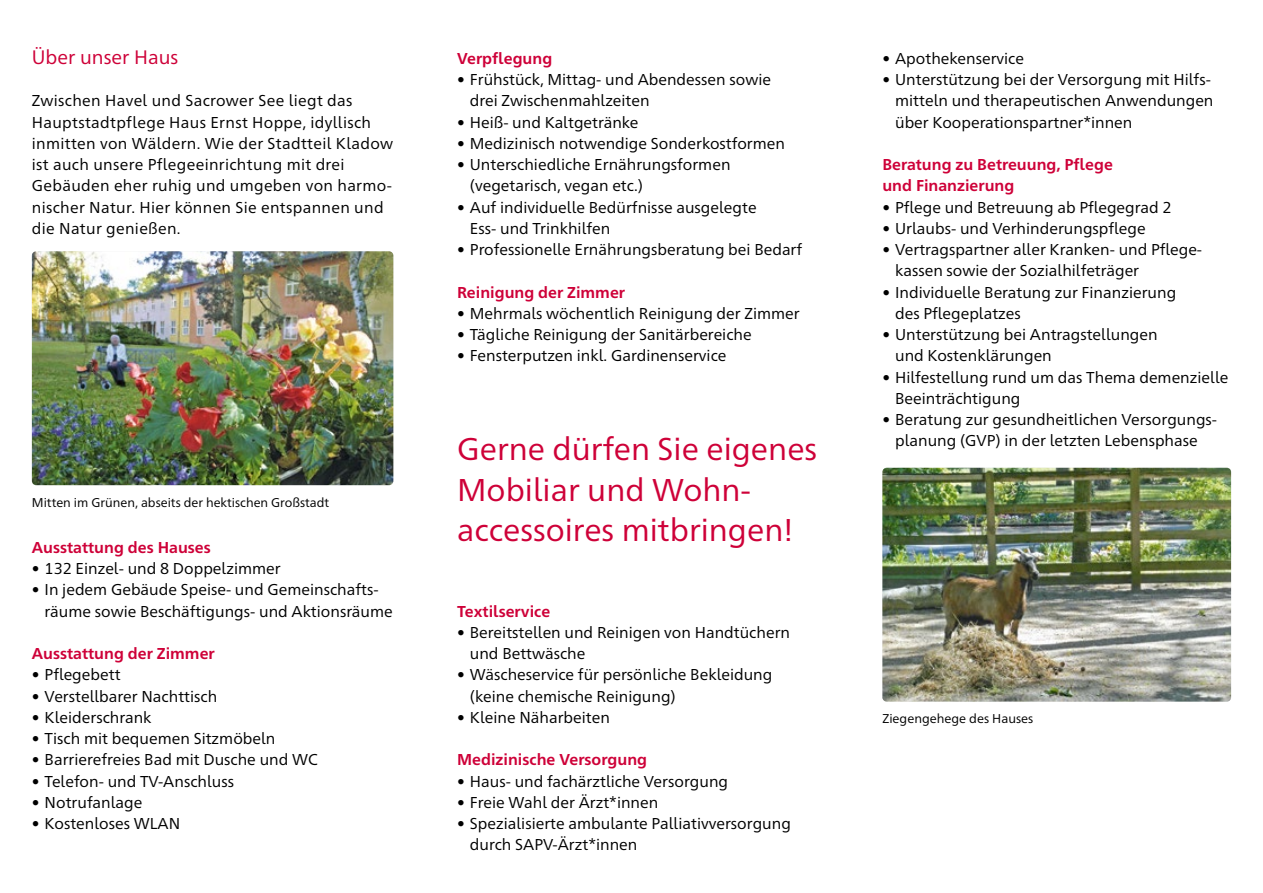
<style>
.page{position:relative;width:1263px;height:893px;background:#fff}
.page>*{position:absolute;margin:0;border:0;box-sizing:border-box;transform-origin:0 0}
.Headline_Ebene_1_Bol{font:31.5px/40.5px "Frutiger Neue 1450 Pro";color:#ce0138}
.Headline_Ebene_2_rot{font:19.5px "Frutiger Neue 1450 Pro";color:#ce0138}
.Fließtext{font:15.75px/21.3px "Frutiger Neue 1450 Pro";color:#000}
.Fließtext-2{font:15.75px/21.3px "Frutiger Neue 1450 Pro";letter-spacing:.02em;color:#000}
.Zwischenüberschrift{font:700 15.75px/21.3px "Frutiger Neue 1450 Pro";color:#ce0138}
.Bildunterschrift{font:12.75px "Frutiger Neue 1450 Pro";color:#000}
</style>
<div class="page">
<img style="left:882px;top:468px;width:349px;height:234px">
<img style="left:32px;top:251px;width:361px;height:234px">
<p class="Headline_Ebene_2_rot" style="left:32px;top:43px;width:148px">Über unser Haus</p>
<p class="Fließtext-2" style="left:32px;top:89px;width:363px">Zwischen Havel und Sacrower See liegt das Hauptstadtpflege Haus Ernst Hoppe, idyllisch inmitten von Wäldern. Wie der Stadtteil Kladow ist auch unsere Pflegeeinrichtung mit drei Gebäuden eher ruhig und umgeben von harmo&shy;nischer Natur. Hier können Sie entspannen und die Natur genießen.</p>
<p class="Bildunterschrift" style="left:32px;top:493px;width:299px">Mitten im Grünen, abseits der hektischen Großstadt</p>
<p class="Zwischenüberschrift" style="left:32px;top:535px;width:180px">Ausstattung des Hauses</p>
<p class="Fließtext" style="left:32px;top:557px;width:250px">• 132 Einzel- und 8 Doppelzimmer</p>
<p class="Fließtext" style="left:45px;top:578px;width:350px;text-indent:-13px">• In jedem Gebäude Speise- und Gemeinschafts&shy;räume sowie Beschäftigungs- und Aktionsräume</p>
<p class="Zwischenüberschrift" style="left:32px;top:642px;width:184px">Ausstattung der Zimmer</p>
<p class="Fließtext" style="left:32px;top:663px;width:90px">• Pflegebett</p>
<p class="Fließtext" style="left:32px;top:684px;width:187px">• Verstellbarer Nachttisch</p>
<p class="Fließtext" style="left:32px;top:706px;width:121px">• Kleiderschrank</p>
<p class="Fließtext" style="left:32px;top:727px;width:245px">• Tisch mit bequemen Sitzmöbeln</p>
<p class="Fließtext" style="left:32px;top:748px;width:287px">• Barrierefreies Bad mit Dusche und WC</p>
<p class="Fließtext" style="left:32px;top:769px;width:204px">• Telefon- und TV-Anschluss</p>
<p class="Fließtext" style="left:32px;top:791px;width:112px">• Notrufanlage</p>
<p class="Fließtext" style="left:32px;top:812px;width:150px">• Kostenloses WLAN</p>
<p class="Zwischenüberschrift" style="left:457px;top:47px;width:97px">Verpflegung</p>
<p class="Fließtext" style="left:470px;top:68px;width:303px;text-indent:-13px">• Frühstück, Mittag- und Abendessen sowie drei Zwischenmahlzeiten</p>
<p class="Fließtext" style="left:457px;top:110px;width:183px">• Heiß- und Kaltgetränke</p>
<p class="Fließtext" style="left:457px;top:131px;width:329px">• Medizinisch notwendige Sonderkostformen</p>
<p class="Fließtext" style="left:470px;top:153px;width:262px;text-indent:-13px">• Unterschiedliche Ernährungsformen (vegetarisch, vegan etc.)</p>
<p class="Fließtext" style="left:470px;top:195px;width:288px;text-indent:-13px">• Auf individuelle Bedürfnisse ausgelegte<br>Ess- und Trinkhilfen</p>
<p class="Fließtext" style="left:457px;top:238px;width:347px">• Professionelle Ernährungsberatung bei Bedarf</p>
<p class="Zwischenüberschrift" style="left:457px;top:280px;width:169px">Reinigung der Zimmer</p>
<p class="Fließtext" style="left:457px;top:302px;width:344px">• Mehrmals wöchentlich Reinigung der Zimmer</p>
<p class="Fließtext" style="left:457px;top:323px;width:296px">• Tägliche Reinigung der Sanitärbereiche</p>
<p class="Fließtext" style="left:457px;top:344px;width:271px">• Fensterputzen inkl. Gardinenservice</p>
<p class="Headline_Ebene_1_Bol" style="left:457px;top:427px;width:362px">Gerne dürfen Sie eigenes<br>Mobiliar und Wohn&shy;accessoires mitbringen!</p>
<p class="Zwischenüberschrift" style="left:457px;top:599px;width:95px">Textilservice</p>
<p class="Fließtext" style="left:470px;top:620px;width:322px;text-indent:-13px">• Bereitstellen und Reinigen von Handtüchern und Bettwäsche</p>
<p class="Fließtext" style="left:470px;top:663px;width:304px;text-indent:-13px">• Wäscheservice für persönliche Bekleidung (keine chemische Reinigung)</p>
<p class="Fließtext" style="left:457px;top:706px;width:154px">• Kleine Näharbeiten</p>
<p class="Zwischenüberschrift" style="left:457px;top:748px;width:192px">Medizinische Versorgung</p>
<p class="Fließtext" style="left:457px;top:769px;width:272px">• Haus- und fachärztliche Versorgung</p>
<p class="Fließtext" style="left:457px;top:791px;width:203px">• Freie Wahl der Ärzt*innen</p>
<p class="Fließtext" style="left:470px;top:812px;width:322px;text-indent:-13px">• Spezialisierte ambulante Palliativversorgung durch SAPV-Ärzt*innen</p>
<p class="Fließtext" style="left:882px;top:46px;width:143px">• Apothekenservice</p>
<p class="Fließtext" style="left:895px;top:68px;width:320px;text-indent:-13px">• Unterstützung bei der Versorgung mit Hilfs&shy;mitteln und therapeutischen Anwendungen über Kooperationspartner*innen</p>
<p class="Zwischenüberschrift" style="left:882px;top:153px;width:232px">Beratung zu Betreuung, Pflege und Finanzierung</p>
<p class="Fließtext" style="left:882px;top:195px;width:291px">• Pflege und Betreuung ab Pflegegrad 2</p>
<p class="Fließtext" style="left:882px;top:217px;width:265px">• Urlaubs- und Verhinderungspflege</p>
<p class="Fließtext" style="left:895px;top:238px;width:309px;text-indent:-13px">• Vertragspartner aller Kranken- und Pflege&shy;kassen sowie der Sozialhilfeträger</p>
<p class="Fließtext" style="left:895px;top:280px;width:283px;text-indent:-13px">• Individuelle Beratung zur Finanzierung des Pflegeplatzes</p>
<p class="Fließtext" style="left:895px;top:323px;width:264px;text-indent:-13px">• Unterstützung bei Antragstellungen und Kostenklärungen</p>
<p class="Fließtext" style="left:895px;top:365px;width:335px;text-indent:-13px">• Hilfestellung rund um das Thema demenzielle<br>Beeinträchtigung</p>
<p class="Fließtext" style="left:882px;top:408px;width:336px;text-align:center">• Beratung zur gesundheitlichen Versorgungs&shy;planung (GVP) in der letzten Lebensphase</p>
<p class="Bildunterschrift" style="left:882px;top:709px;width:152px">Ziegengehege des Hauses</p>
</div>
